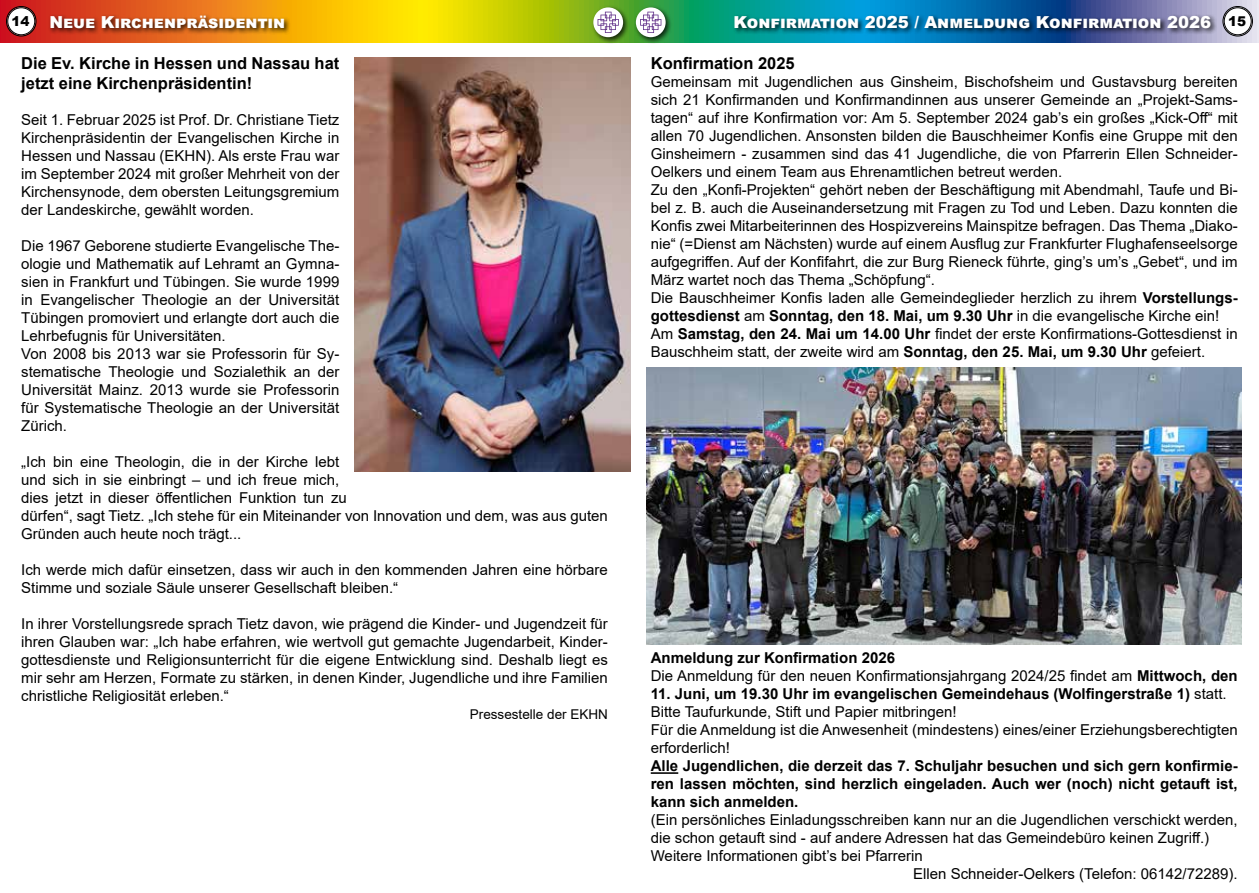
<style>
.page{position:relative;width:1259px;height:893px;background:#fff}
.page>*{position:absolute;margin:0;border:0;box-sizing:border-box;transform-origin:0 0}
.t1{font:700 16.5px/19.8px "Arial";color:#000}
.t2{font:900 16.5px "Arial";color:#fff}
.t3{font:15px/18px "Arial";color:#000}
.t4{font:700 15px/18px "Arial";color:#000;text-align:justify}
.t5{font:13.5px "Arial";color:#000}
.s1{font-size:13.5px;color:#000}
.s2{font-weight:700}
</style>
<div class="page">
<svg style="left:0;top:0;width:1259px;height:43px;background:#909a4c"></svg>
<div style="left:7px;top:7px;width:28px;height:28px;background:#fff;border-radius:50%"></div>
<div style="left:6px;top:6px;width:30px;height:30px;border:1px solid #000;border-radius:50%"></div>
<div style="left:8px;top:8px;width:27px;height:27px;border:1px solid #000;border-radius:50%"></div>
<div style="left:1223px;top:7px;width:28px;height:28px;background:#fff;border-radius:50%"></div>
<div style="left:1222px;top:6px;width:30px;height:30px;border:1px solid #000;border-radius:50%"></div>
<div style="left:1224px;top:8px;width:27px;height:27px;border:1px solid #000;border-radius:50%"></div>
<div style="left:48px;top:13px;width:243px;height:23px;background:#000;opacity:.75"></div>
<div style="left:732px;top:14px;width:485px;height:21px;background:#000;opacity:.75"></div>
<div style="left:591px;top:5px;width:39px;height:39px;background:#000;opacity:.75"></div>
<svg style="left:593px;top:7px;width:30px;height:30px"></svg>
<svg style="left:597px;top:12px;width:22px;height:21px"></svg>
<div style="left:633px;top:5px;width:39px;height:39px;background:#000;opacity:.75"></div>
<svg style="left:636px;top:7px;width:29px;height:30px"></svg>
<svg style="left:640px;top:12px;width:21px;height:21px"></svg>
<hr style="left:651px;top:772px;width:27px;height:2px;background:#000">
<img style="left:646px;top:368px;width:596px;height:276px">
<img style="left:354px;top:57px;width:277px;height:415px">
<p class="t2" style="left:12px;top:10px;width:275px"><span class="s1">14</span> Neue Kirchenpräsidentin</p>
<p class="t2" style="left:733px;top:10px;width:514px">Konfirmation 2025 / Anmeldung Konfirmation 2026 <span class="s1">15</span></p>
<p class="t1" style="left:651px;top:54px;width:145px">Konfirmation 2025</p>
<p class="t3" style="left:651px;top:73px;width:588px">Gemeinsam mit Jugendlichen aus Ginsheim, Bischofsheim und Gustavsburg bereiten sich 21 Konfirmanden und Konfirmandinnen aus unserer Gemeinde an „Projekt-Sams&shy;tagen“ auf ihre Konfirmation vor: Am 5. September 2024 gab’s ein großes „Kick-Off“ mit allen 70 Jugendlichen. Ansonsten bilden die Bauschheimer Konfis eine Gruppe mit den Ginsheimern - zusammen sind das 41 Jugendliche, die von Pfarrerin Ellen Schneider-Oelkers und einem Team aus Ehrenamtlichen betreut werden.<br>Zu den „Konfi-Projekten“ gehört neben der Beschäftigung mit Abendmahl, Taufe und Bi&shy;bel z. B. auch die Auseinandersetzung mit Fragen zu Tod und Leben. Dazu konnten die Konfis zwei Mitarbeiterinnen des Hospizvereins Mainspitze befragen. Das Thema „Diako&shy;nie“ (=Dienst am Nächsten) wurde auf einem Ausflug zur Frankfurter Flughafenseelsorge aufgegriffen. Auf der Konfifahrt, die zur Burg Rieneck führte, ging’s um’s „Gebet“, und im März wartet noch das Thema „Schöpfung“.<br>Die Bauschheimer Konfis laden alle Gemeindeglieder herzlich zu ihrem <span class="s2">Vorstellungs&shy;gottesdienst</span> am <span class="s2">Sonntag, den 18. Mai, um 9.30 Uhr</span> in die evangelische Kirche ein!<br>Am <span class="s2">Samstag, den 24. Mai um 14.00 Uhr</span> findet der erste Konfirmations-Gottesdienst in Bauschheim statt, der zweite wird am <span class="s2">Sonntag, den 25. Mai, um 9.30 Uhr</span> gefeiert.</p>
<p class="t1" style="left:21px;top:54px;width:319px">Die Ev. Kirche in Hessen und Nassau hat jetzt eine Kirchenpräsidentin!</p>
<p class="t3" style="left:21px;top:111px;width:319px;text-align:justify">Seit 1. Februar 2025 ist Prof. Dr. Christiane Tietz Kirchenpräsidentin der Evangelischen Kirche in Hessen und Nassau (EKHN). Als erste Frau war im September 2024 mit großer Mehrheit von der Kirchensynode, dem obersten Leitungsgremium der Landeskirche, gewählt worden.</p>
<p class="t3" style="left:21px;top:237px;width:319px">Die 1967 Geborene studierte Evangelische The&shy;ologie und Mathematik auf Lehramt an Gymna&shy;sien in Frankfurt und Tübingen. Sie wurde 1999 in Evangelischer Theologie an der Universität Tübingen promoviert und erlangte dort auch die Lehrbefugnis für Universitäten.<br>Von 2008 bis 2013 war sie Professorin für Sy&shy;stematische Theologie und Sozialethik an der Universität Mainz. 2013 wurde sie Professorin für Systematische Theologie an der Universität Zürich.</p>
<p class="t3" style="left:21px;top:453px;width:588px">„Ich bin eine Theologin, die in der Kirche lebt<br>und sich in sie einbringt – und ich freue mich,<br>dies jetzt in dieser öffentlichen Funktion tun zu<br>dürfen“, sagt Tietz. „Ich stehe für ein Miteinander von Innovation und dem, was aus guten Gründen auch heute noch trägt...</p>
<p class="t3" style="left:21px;top:561px;width:588px">Ich werde mich dafür einsetzen, dass wir auch in den kommenden Jahren eine hörbare<br>Stimme und soziale Säule unserer Gesellschaft bleiben.“</p>
<p class="t3" style="left:21px;top:615px;width:588px;text-align:justify">In ihrer Vorstellungsrede sprach Tietz davon, wie prägend die Kinder- und Jugendzeit für ihren Glauben war: „Ich habe erfahren, wie wertvoll gut gemachte Jugendarbeit, Kinder&shy;gottesdienste und Religionsunterricht für die eigene Entwicklung sind. Deshalb liegt es mir sehr am Herzen, Formate zu stärken, in denen Kinder, Jugendliche und ihre Familien christliche Religiosität erleben.“</p>
<p class="t5" style="left:470px;top:705px;width:140px">Pressestelle der EKHN</p>
<p class="t3" style="left:651px;top:649px;width:588px"><span class="s2">Anmeldung zur Konfirmation 2026<br></span>Die Anmeldung für den neuen Konfirmationsjahrgang 2024/25 findet am <span class="s2">Mittwoch, den</span></p>
<p class="t3" style="left:651px;top:685px;width:588px"><span class="s2">11. Juni, um 19.30 Uhr im evangelischen Gemeindehaus (Wolfingerstraße 1)</span> statt.<br>Bitte Taufurkunde, Stift und Papier mitbringen!<br>Für die Anmeldung ist die Anwesenheit (mindestens) eines/einer Erziehungsberechtigten erforderlich!</p>
<p class="t4" style="left:651px;top:757px;width:588px">Alle Jugendlichen, die derzeit das 7. Schuljahr besuchen und sich gern konfirmie&shy;ren lassen möchten, sind herzlich eingeladen. Auch wer (noch) nicht getauft ist, kann sich anmelden.</p>
<p class="t3" style="left:651px;top:811px;width:588px">(Ein persönliches Einladungsschreiben kann nur an die Jugendlichen verschickt werden,</p>
<p class="t3" style="left:651px;top:829px;width:560px">die schon getauft sind - auf andere Adressen hat das Gemeindebüro keinen Zugriff.)</p>
<p class="t3" style="left:651px;top:847px;width:274px">Weitere Informationen gibt’s bei Pfarrerin</p>
<p class="t3" style="left:913px;top:865px;width:326px">Ellen Schneider-Oelkers (Telefon: 06142/72289).</p>
</div>
